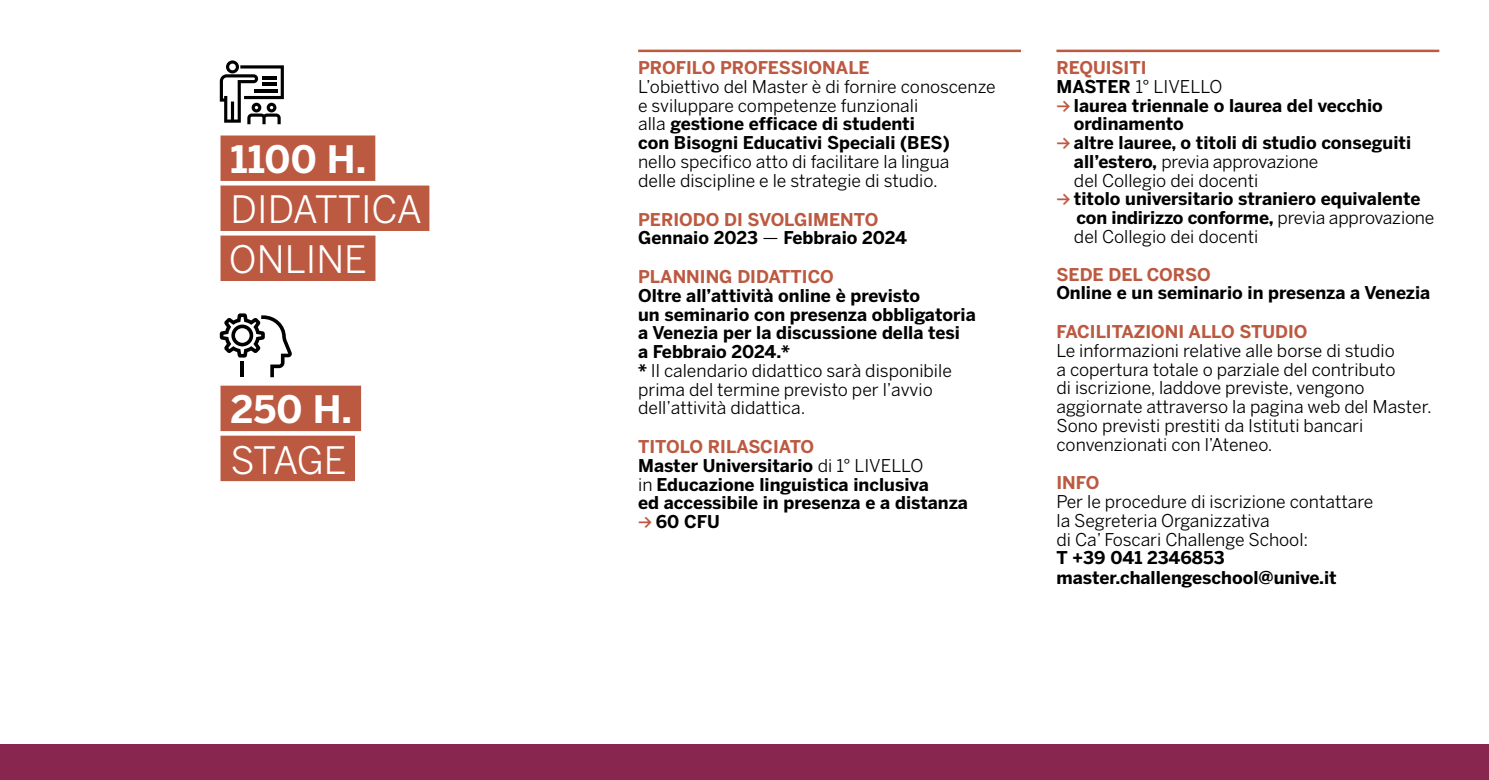
<style>
.page{position:relative;width:1489px;height:780px;background:#fff}
.page>*{position:absolute;margin:0;border:0;box-sizing:border-box;transform-origin:0 0}
.t1{font:37.5px/50px "Benton Sans";color:#fff}
.t2{font:700 37.5px "Benton Sans";color:#fff}
.t3{font:700 17.5px/18.8px "Benton Sans";color:#000}
.t4{font:17.5px/18.8px "Benton Sans";color:#000}
.t5{font:700 17.5px "Benton Sans";color:#bc5941}
.s1{font-weight:700}
.s2{color:#bc5941}
.s3{font-weight:400}
.s4{font-family:"Akkurat";color:#bc5941}
</style>
<div class="page">
<div style="left:0;top:744px;width:1488px;height:36px;background:#89264f"></div>
<div style="left:220px;top:135px;width:155px;height:46px;background:#bc5941"></div>
<div style="left:220px;top:185px;width:209px;height:46px;background:#bc5941"></div>
<div style="left:220px;top:235px;width:155px;height:46px;background:#bc5941"></div>
<div style="left:220px;top:385px;width:141px;height:46px;background:#bc5941"></div>
<div style="left:220px;top:435px;width:135px;height:46px;background:#bc5941"></div>
<svg style="left:220px;top:60px;width:64px;height:64px"></svg>
<svg style="left:220px;top:313px;width:72px;height:64px"></svg>
<hr style="left:638px;top:50px;width:382px;height:2px;background:#bc5941">
<hr style="left:1056px;top:50px;width:383px;height:2px;background:#bc5941">
<h1 class="t2" style="left:230px;top:132px;width:137px">1100 H.</h1>
<h1 class="t1" style="left:229px;top:184px;width:194px">DIDATTICA<br>ONLINE</h1>
<h1 class="t2" style="left:230px;top:382px;width:123px">250 H.</h1>
<h1 class="t1" style="left:230px;top:434px;width:117px">STAGE</h1>
<p class="t5" style="left:638px;top:55px;width:233px">PROFILO PROFESSIONALE</p>
<p class="t4" style="left:638px;top:77px;width:359px">L’obiettivo del Master è di fornire conoscenze e sviluppare competenze funzionali<br>alla <span class="s1">gestione efficace di studenti<br>con Bisogni Educativi Speciali (BES)</span></p>
<p class="t4" style="left:638px;top:152px;width:313px">nello specifico atto di facilitare la lingua delle discipline e le strategie di studio.</p>
<p class="t3" style="left:638px;top:209px;width:270px"><span class="s2">PERIODO DI SVOLGIMENTO<br></span>Gennaio 2023 <span class="s3">—</span> Febbraio 2024</p>
<p class="t5" style="left:638px;top:264px;width:197px">PLANNING DIDATTICO</p>
<p class="t3" style="left:638px;top:285px;width:339px">Oltre all’attività online è previsto<br>un seminario con presenza obbligatoria a Venezia per la discussione della tesi<br>a Febbraio 2024.*<br>* <span class="s3">Il calendario didattico sarà disponibile prima del termine previsto per l’avvio dell’attività didattica.</span></p>
<p class="t3" style="left:638px;top:436px;width:331px"><span class="s2">TITOLO RILASCIATO<br></span>Master Universitario <span class="s3">di 1° LIVELLO<br>in</span> Educazione linguistica inclusiva<br>ed accessibile in presenza e a distanza <span class="s4">≥</span> 60 CFU</p>
<p class="t5" style="left:1056px;top:55px;width:92px">REQUISITI</p>
<p class="t4" style="left:1056px;top:77px;width:168px"><span class="s1">MASTER</span> 1° LIVELLO</p>
<p class="t3" style="left:1056px;top:95px;width:328px"><span class="s4">≥</span> laurea triennale o laurea del vecchio</p>
<p class="t3" style="left:1073px;top:114px;width:111px">ordinamento</p>
<p class="t3" style="left:1056px;top:133px;width:356px"><span class="s4">≥</span> altre lauree, o titoli di studio conseguiti</p>
<p class="t4" style="left:1073px;top:152px;width:246px"><span class="s1">all’estero,</span> previa approvazione</p>
<p class="t4" style="left:1073px;top:171px;width:186px">del Collegio dei docenti</p>
<p class="t3" style="left:1056px;top:189px;width:365px"><span class="s4">≥</span> titolo universitario straniero equivalente</p>
<p class="t3" style="left:1076px;top:208px;width:359px">con indirizzo conforme, <span class="s3">previa approvazione</span></p>
<p class="t4" style="left:1073px;top:227px;width:186px">del Collegio dei docenti</p>
<p class="t5" style="left:1056px;top:261px;width:156px">SEDE DEL CORSO</p>
<p class="t3" style="left:1056px;top:283px;width:375px">Online e un seminario in presenza a Venezia</p>
<p class="t5" style="left:1056px;top:319px;width:252px">FACILITAZIONI ALLO STUDIO</p>
<p class="t4" style="left:1056px;top:341px;width:377px">Le informazioni relative alle borse di studio<br>a copertura totale o parziale del contributo<br>di iscrizione, laddove previste, vengono aggiornate attraverso la pagina web del Master.<br>Sono previsti prestiti da Istituti bancari convenzionati con l’Ateneo.</p>
<p class="t5" style="left:1056px;top:470px;width:44px">INFO</p>
<p class="t4" style="left:1056px;top:492px;width:318px">Per le procedure di iscrizione contattare la Segreteria Organizzativa<br>di Ca’ Foscari Challenge School:</p>
<p class="t3" style="left:1056px;top:547px;width:282px;line-height:20px">T +39 041 2346853 master.challengeschool@unive.it</p>
</div>
